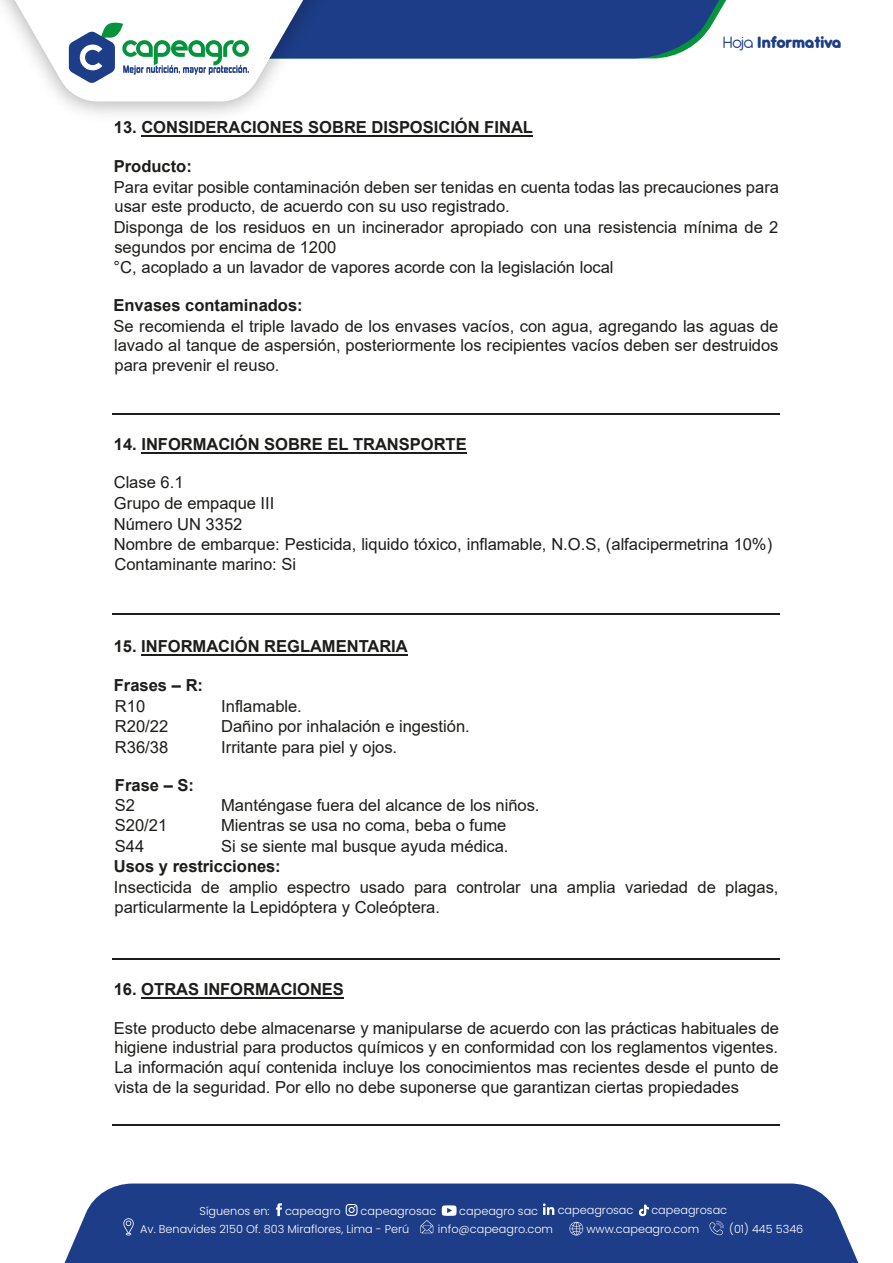
<style>
.page{position:relative;width:893px;height:1263px;background:#fff}
.page>*{position:absolute;margin:0;border:0;box-sizing:border-box;transform-origin:0 0}
.t1{font:800 18px "Antipasto Pro";letter-spacing:-.025em;color:#1e3d88}
.t2{font:16.5px/20.1px "Arial";color:#1d1d1b}
.t3{font:700 16.5px "Arial";letter-spacing:-.005em;color:#1d1d1b}
.t4{font:300 11.25px "Poppins";color:#fff}
.s1{font-weight:400}
</style>
<div class="page">
<hr style="left:142px;top:135px;width:391px;height:2px;background:#1d1d1b">
<hr style="left:141px;top:452px;width:326px;height:1px;background:#1d1d1b">
<hr style="left:141px;top:654px;width:267px;height:2px;background:#1d1d1b">
<hr style="left:141px;top:997px;width:203px;height:2px;background:#1d1d1b">
<hr style="left:113px;top:413px;width:667px;height:1px;background:#1d1d1b">
<hr style="left:113px;top:614px;width:667px;height:1px;background:#1d1d1b">
<hr style="left:113px;top:958px;width:667px;height:1px;background:#1d1d1b">
<hr style="left:113px;top:1124px;width:667px;height:1px;background:#1d1d1b">
<div style="left:65px;top:1183px;width:793px;height:80px;background:#1e3d88"></div>
<svg style="left:569px;top:1222px;width:14px;height:13px"></svg>
<svg style="left:709px;top:1221px;width:15px;height:14px"></svg>
<svg style="left:123px;top:1218px;width:11px;height:17px"></svg>
<svg style="left:420px;top:1220px;width:13px;height:13px"></svg>
<svg style="left:276px;top:1203px;width:6px;height:13px"></svg>
<svg style="left:346px;top:1204px;width:12px;height:12px"></svg>
<svg style="left:543px;top:1203px;width:11px;height:12px"></svg>
<svg style="left:639px;top:1205px;width:10px;height:11px"></svg>
<svg style="left:442px;top:1205px;width:15px;height:11px"></svg>
<svg style="left:0;top:0;width:726px;height:101px"></svg>
<p class="t1" style="left:722px;top:31px;width:121px"><span class="s1">Hoja</span> Informativa</p>
<p class="t3" style="left:114px;top:116px;width:421px">13. CONSIDERACIONES SOBRE DISPOSICIÓN FINAL</p>
<p class="t3" style="left:114px;top:154px;width:80px">Producto:</p>
<p class="t2" style="left:114px;top:177px;width:667px">Para evitar posible contaminación deben ser tenidas en cuenta todas las precauciones para usar este producto, de acuerdo con su uso registrado.<br>Disponga de los residuos en un incinerador apropiado con una resistencia mínima de 2 segundos por encima de 1200<br>°C, acoplado a un lavador de vapores acorde con la legislación local</p>
<p class="t3" style="left:114px;top:293px;width:190px">Envases contaminados:</p>
<p class="t2" style="left:114px;top:316px;width:666px;line-height:19.6px;text-align:justify">Se recomienda el triple lavado de los envases vacíos, con agua, agregando las aguas de lavado al tanque de aspersión, posteriormente los recipientes vacíos deben ser destruidos para prevenir el reuso.</p>
<p class="t3" style="left:114px;top:432px;width:354px">14. INFORMACIÓN SOBRE EL TRANSPORTE</p>
<p class="t2" style="left:114px;top:472px;width:660px">Clase 6.1<br>Grupo de empaque III<br>Número UN 3352<br>Nombre de embarque: Pesticida, liquido tóxico, inflamable, N.O.S, (alfacipermetrina 10%)<br>Contaminante marino: Si</p>
<p class="t3" style="left:114px;top:635px;width:296px">15. INFORMACIÓN REGLAMENTARIA</p>
<p class="t3" style="left:114px;top:673px;width:91px">Frases – R:</p>
<p class="t2" style="left:115px;top:696px;width:32px">R10</p>
<p class="t2" style="left:221px;top:696px;width:82px">Inflamable.</p>
<p class="t2" style="left:115px;top:716px;width:55px">R20/22</p>
<p class="t2" style="left:221px;top:716px;width:250px">Dañino por inhalación e ingestión.</p>
<p class="t2" style="left:115px;top:737px;width:55px">R36/38</p>
<p class="t3" style="left:115px;top:773px;width:80px">Frase – S:</p>
<p class="t2" style="left:221px;top:737px;width:177px">Irritante para piel y ojos.</p>
<p class="t2" style="left:115px;top:795px;width:22px">S2</p>
<p class="t2" style="left:221px;top:795px;width:320px">Manténgase fuera del alcance de los niños.</p>
<p class="t2" style="left:115px;top:815px;width:54px">S20/21</p>
<p class="t2" style="left:221px;top:815px;width:287px">Mientras se usa no coma, beba o fume</p>
<p class="t2" style="left:115px;top:836px;width:31px">S44</p>
<p class="t2" style="left:221px;top:836px;width:289px">Si se siente mal busque ayuda médica.</p>
<p class="t3" style="left:114px;top:855px;width:168px">Usos y restricciones:</p>
<p class="t2" style="left:114px;top:877px;width:666px;line-height:19.6px">Insecticida de amplio espectro usado para controlar una amplia variedad de plagas, particularmente la Lepidóptera y Coleóptera.</p>
<p class="t3" style="left:114px;top:978px;width:232px">16. OTRAS INFORMACIONES</p>
<p class="t2" style="left:114px;top:1018px;width:667px;line-height:19.5px;text-align:justify">Este producto debe almacenarse y manipularse de acuerdo con las prácticas habituales de higiene industrial para productos químicos y en conformidad con los reglamentos vigentes.<br>La información aquí contenida incluye los conocimientos mas recientes desde el punto de vista de la seguridad. Por ello no debe suponerse que garantizan ciertas propiedades</p>
<p class="t4" style="left:200px;top:1204px;width:72px">Síguenos en:</p>
<p class="t4" style="left:285px;top:1204px;width:57px">capeagro</p>
<p class="t4" style="left:361px;top:1204px;width:77px">capeagrosac</p>
<p class="t4" style="left:459px;top:1204px;width:80px">capeagro sac</p>
<p class="t4" style="left:558px;top:1204px;width:77px">capeagrosac</p>
<p class="t4" style="left:651px;top:1204px;width:77px">capeagrosac</p>
<p class="t4" style="left:140px;top:1222px;width:271px">Av. Benavides 2150 Of. 803 Miraflores, Lima - Perú</p>
<p class="t4" style="left:438px;top:1222px;width:117px">info@capeagro.com</p>
<p class="t4" style="left:586px;top:1222px;width:114px">www.capeagro.com</p>
<p class="t4" style="left:729px;top:1222px;width:76px">(01) 445 5346</p>
</div>
